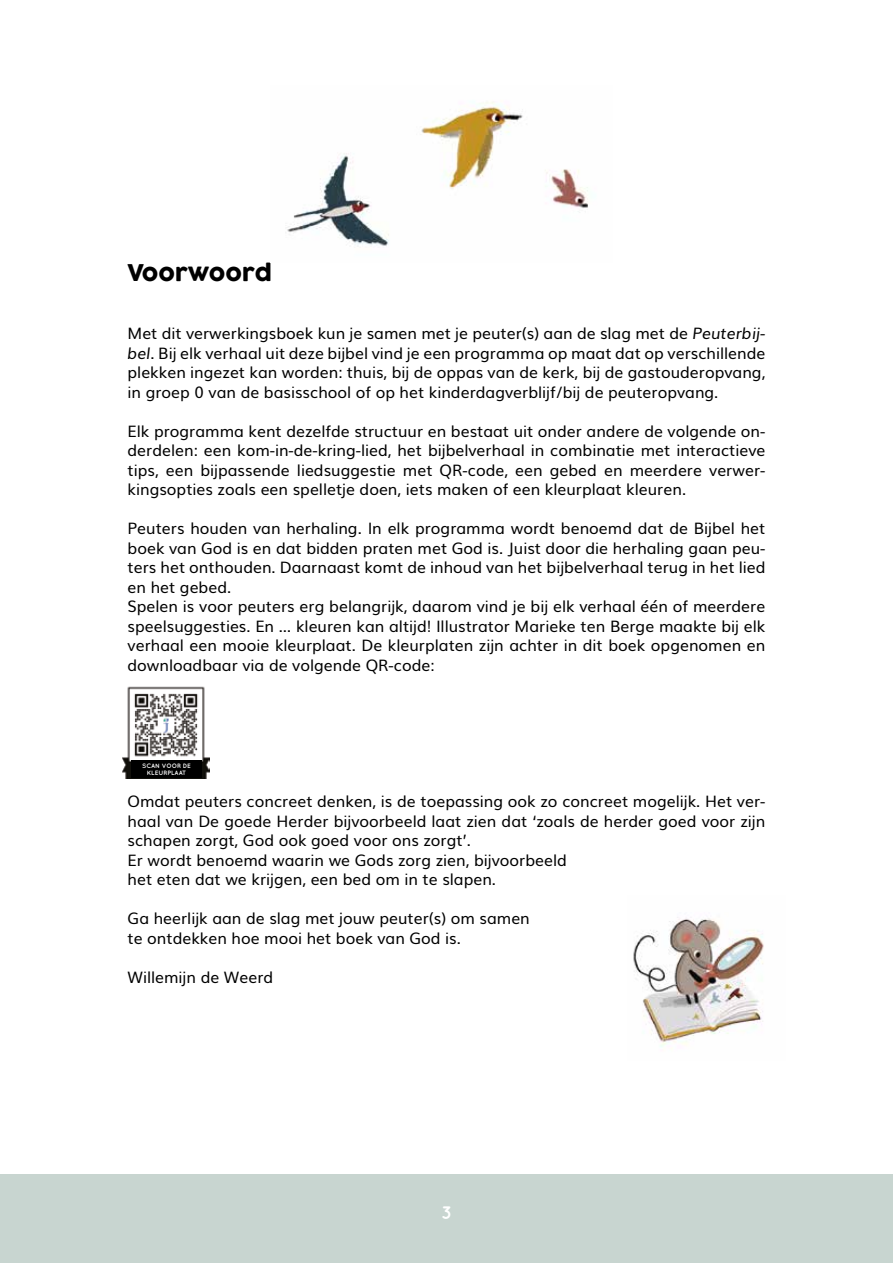
<style>
.page{position:relative;width:893px;height:1263px;background:#fff}
.page>*{position:absolute;margin:0;border:0;box-sizing:border-box;transform-origin:0 0}
.t1{font:22.5px "Cocogoose";color:#000}
.t2{font:700 18px "Quicksand";color:#fff}
.t3{font:15.75px/19.5px "Muli";color:#000}
.t4{font:700 6.3px/6.3px "Quicksand";color:#fff;text-align:center}
.s1{font-style:italic}
</style>
<div class="page">
<div style="left:0;top:1174px;width:893px;height:89px;background:#c8d5d0"></div>
<img style="left:286px;top:102px;width:302px;height:144px">
<img style="left:633px;top:917px;width:131px;height:130px">
<img style="left:122px;top:686px;width:87px;height:93px">
<div style="left:131px;top:760px;width:71px;height:18px;background:#000"></div>
<h1 class="t1" style="left:128px;top:257px;width:146px">Voorwoord</h1>
<p class="t3" style="left:128px;top:322px;width:639px;text-align:justify">Met dit verwerkingsboek kun je samen met je peuter(s) aan de slag met de <span class="s1">Peuterbij&shy;bel</span>. Bij elk verhaal uit deze bijbel vind je een programma op maat dat op verschillende plekken ingezet kan worden: thuis, bij de oppas van de kerk, bij de gastouderopvang, in groep 0 van de basisschool of op het kinderdagverblijf/bij de peuteropvang.</p>
<p class="t3" style="left:128px;top:420px;width:639px;text-align:justify">Elk programma kent dezelfde structuur en bestaat uit onder andere de volgende on&shy;derdelen: een kom-in-de-kring-lied, het bijbelverhaal in combinatie met interactieve tips, een bijpassende liedsuggestie met QR-code, een gebed en meerdere verwer&shy;kingsopties zoals een spelletje doen, iets maken of een kleurplaat kleuren.</p>
<p class="t3" style="left:128px;top:517px;width:639px">Peuters houden van herhaling. In elk programma wordt benoemd dat de Bijbel het boek van God is en dat bidden praten met God is. Juist door die herhaling gaan peu&shy;ters het onthouden. Daarnaast komt de inhoud van het bijbelverhaal terug in het lied en het gebed.<br>Spelen is voor peuters erg belangrijk, daarom vind je bij elk verhaal één of meerdere speelsuggesties. En … kleuren kan altijd! Illustrator Marieke ten Berge maakte bij elk verhaal een mooie kleurplaat. De kleurplaten zijn achter in dit boek opgenomen en downloadbaar via de volgende QR-code:</p>
<p class="t4" style="left:142px;top:763px;width:50px">SCAN VOOR DE<br>KLEURPLAAT</p>
<p class="t3" style="left:128px;top:790px;width:639px">Omdat peuters concreet denken, is de toepassing ook zo concreet mogelijk. Het ver&shy;haal van De goede Herder bijvoorbeeld laat zien dat ‘zoals de herder goed voor zijn schapen zorgt, God ook goed voor ons zorgt’.<br>Er wordt benoemd waarin we Gods zorg zien, bijvoorbeeld<br>het eten dat we krijgen, een bed om in te slapen.</p>
<p class="t3" style="left:128px;top:907px;width:404px">Ga heerlijk aan de slag met jouw peuter(s) om samen te ontdekken hoe mooi het boek van God is.</p>
<p class="t3" style="left:128px;top:966px;width:147px">Willemijn de Weerd</p>
<p class="t2" style="left:441px;top:1202px;width:12px">3</p>
</div>
